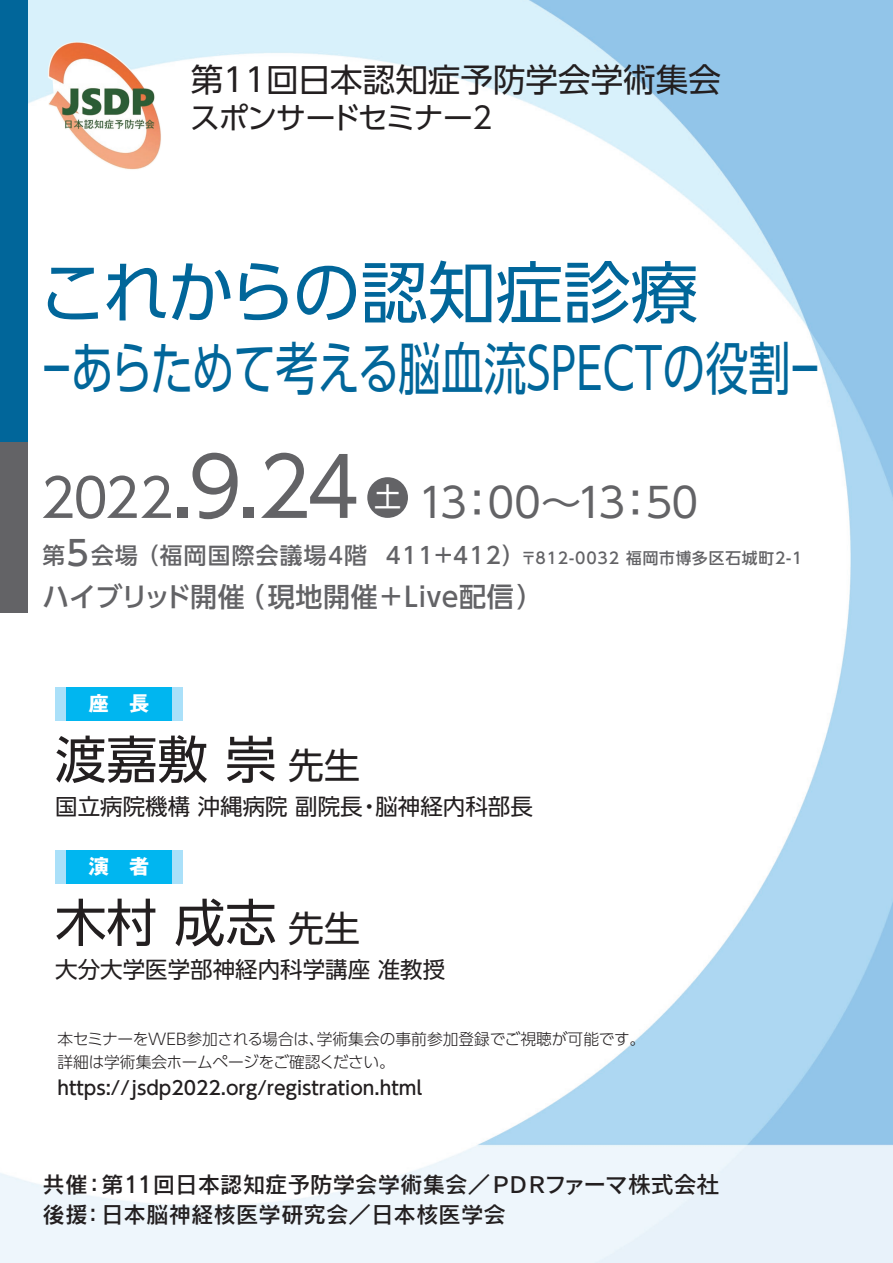
<style>
.page{position:relative;width:893px;height:1263px;background:#fff}
.page>*{position:absolute;margin:0;border:0;box-sizing:border-box;transform-origin:0 0}
.t1{font:81.15px "UD Shin Go Pro";color:#636366}
.t2{font:67.5px "UD Shin Go Pro";color:#01669a}
.t3{font:57px "UD Shin Go Pro";color:#01669a;scale:.5 1}
.t4{font:51px "UD Shin Go Pro";color:#231f20}
.t5{font:40.8px "UD Shin Go Pro";letter-spacing:-.07em;color:#636366}
.t6{font:32.55px "UD Shin Go Pro";color:#231f20}
.t7{font:29.85px "UD Shin Go Pro";letter-spacing:-.055em;color:#231f20}
.t8{font:500 27px "UD Shin Go Pro";letter-spacing:.025em;color:#636366}
.t9{font:500 22.8px "UD Shin Go Pro";letter-spacing:.055em;color:#636366}
.t10{font:22.5px "Rodin Pro DB";color:#231f20}
.t11{font:22.5px "UD Shin Go Pro";color:#231f20}
.t12{font:700 20.25px "Gothic MB101 Pro";color:#fff}
.t13{font:500 18.75px "UD Shin Go Pro";color:#231f20}
.t14{font:300 15.75px/23.2px "UD Shin Go Pro";letter-spacing:-.02em;color:#231f20}
.s1{font-size:52.8px}
.s2{font-size:34.05px}
.s3{font-size:15.75px}
.s4{font-size:36px}
.s5{font-family:"Noto Sans JP";font-weight:500;font-size:22.8px}
</style>
<div class="page">
<img style="left:0;top:0;width:893px;height:1263px">
<div style="left:0;top:0;width:27px;height:442px;background:#01669a"></div>
<div style="left:0;top:442px;width:27px;height:171px;background:#636366"></div>
<div style="left:55px;top:687px;width:128px;height:34px;background:#00b6f0"></div>
<div style="left:55px;top:687px;width:10px;height:34px;background:#aae0f9"></div>
<div style="left:173px;top:687px;width:10px;height:34px;background:#aae0f9"></div>
<div style="left:55px;top:850px;width:128px;height:34px;background:#00b6f0"></div>
<div style="left:55px;top:850px;width:10px;height:34px;background:#aae0f9"></div>
<div style="left:173px;top:850px;width:10px;height:34px;background:#aae0f9"></div>
<div style="left:367px;top:477px;width:41px;height:41px;background:#636366;border-radius:50%"></div>
<img style="left:48px;top:42px;width:27px;height:40px">
<h3 class="t6" style="left:191px;top:53px;width:532px">第11回日本認知症予防学会学術集会</h3>
<h3 class="t7" style="left:190px;top:94px;width:309px">スポンサードセミナー２</h3>
<h2 class="t2" style="left:39px;top:238px;width:661px">これからの認知症診療</h2>
<h3 class="t3" style="left:42px;top:322px;width:1555px">ーあらためて考える脳血流SPECTの役割ー</h3>
<h1 class="t1" style="left:40px;top:421px;width:321px"><span class="s1">2022</span>.9.24</h1>
<h3 class="t5" style="left:374px;top:469px;width:326px"><sup>土</sup> 13：00～13：50</h3>
<h3 class="t9" style="left:43px;top:537px;width:761px">第<span class="s2">5</span>会場 （福岡国際会議場4階 411+412）<span class="s3">〒812-0032 福岡市博多区石城町2-1</span></h3>
<h3 class="t8" style="left:43px;top:575px;width:503px">ハイブリッド開催（現地開催+Live配信）</h3>
<p class="t12" style="left:89px;top:687px;width:62px">座　長</p>
<h3 class="t4" style="left:55px;top:718px;width:306px">渡嘉敷 崇 <span class="s4">先生</span></h3>
<h3 class="t11" style="left:55px;top:788px;width:479px">国立病院機構 沖縄病院 副院長・脳神経内科部長</h3>
<p class="t12" style="left:89px;top:850px;width:62px">演　者</p>
<h3 class="t4" style="left:55px;top:881px;width:306px">木村 成志 <span class="s4">先生</span></h3>
<h3 class="t11" style="left:55px;top:951px;width:391px">大分大学医学部神経内科学講座 准教授</h3>
<p class="t14" style="left:57px;top:1026px;width:589px">本セミナーをWEB参加される場合は、学術集会の事前参加登録でご視聴が可能です。詳細は学術集会ホームページをご確認ください。</p>
<p class="t13" style="left:57px;top:1073px;width:385px">https://jsdp2022.org/registration.html　</p>
<h3 class="t10" style="left:43px;top:1169px;width:678px">共催：第11回日本認知症予防学会学術集会／<span class="s5">ＰＤＲファーマ株式会社</span></h3>
<h3 class="t10" style="left:43px;top:1200px;width:465px">後援：日本脳神経核医学研究会／日本核医学会</h3>
</div>
